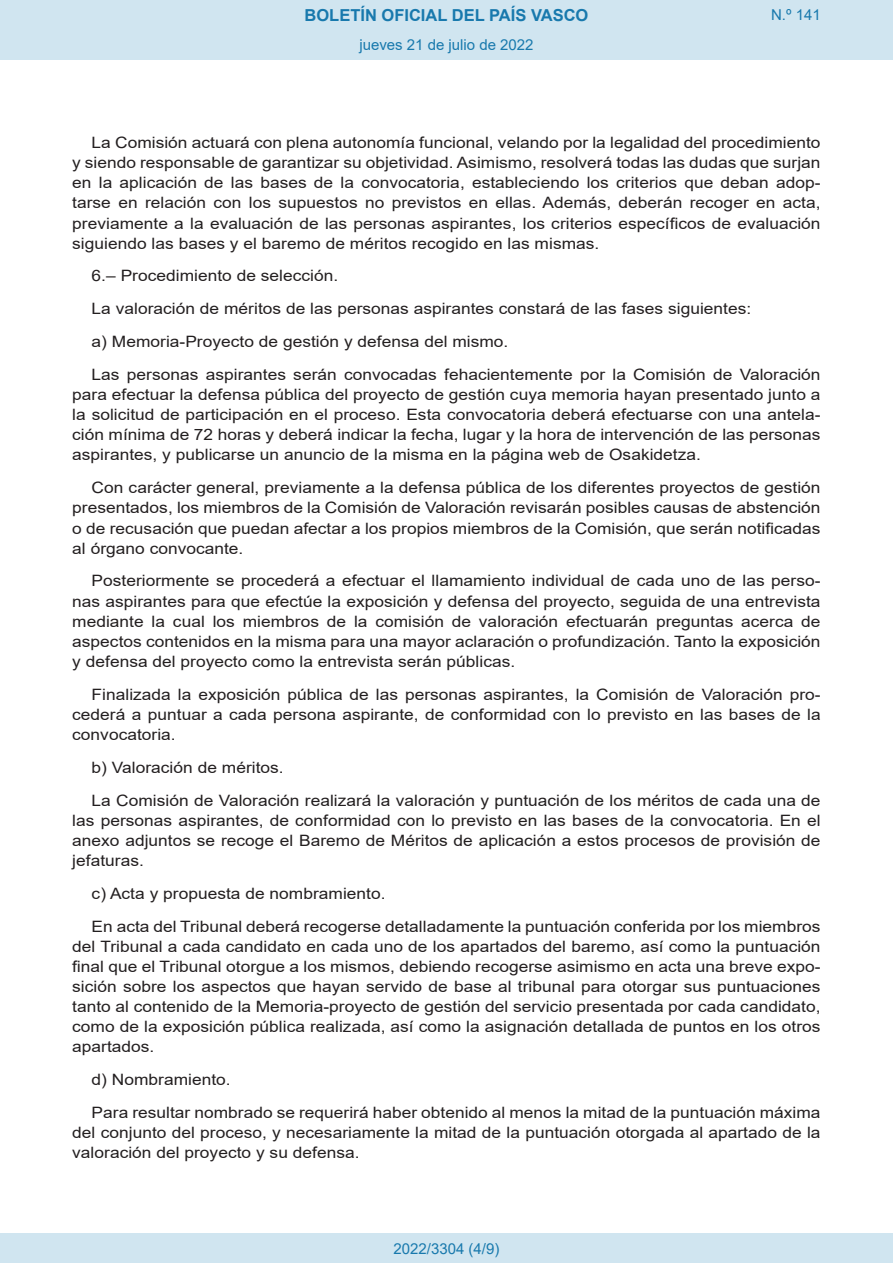
<style>
.page{position:relative;width:893px;height:1263px;background:#fff}
.page>*{position:absolute;margin:0;border:0;box-sizing:border-box;transform-origin:0 0}
.t1{font:700 16.5px "Arial";color:#1879ad}
.BOPVDetalle{font:15.6px/20.1px "Arial";color:#231f20;text-align:justify;scale:1.11 1}
.Paginacion_Centro{font:15px "Arial";color:#1879ad}
</style>
<div class="page">
<div style="left:0;top:0;width:893px;height:60px;background:#d0e5f0"></div>
<div style="left:0;top:1233px;width:893px;height:30px;background:#d0e5f0"></div>
<p class="t1" style="left:305px;top:3px;width:285px">BOLETÍN OFICIAL DEL PAÍS VASCO</p>
<p class="Paginacion_Centro" style="left:359px;top:35px;width:176px">jueves 21 de julio de 2022</p>
<p class="Paginacion_Centro" style="left:771px;top:5px;width:51px">N.º 141</p>
<p class="BOPVDetalle" style="left:72px;top:132px;width:676px;text-indent:19px">La Comisión actuará con plena autonomía funcional, velando por la legalidad del procedimiento y siendo responsable de garantizar su objetividad. Asimismo, resolverá todas las dudas que surjan en la aplicación de las bases de la convocatoria, estableciendo los criterios que deban adop&shy;tarse en relación con los supuestos no previstos en ellas. Además, deberán recoger en acta, previamente a la evaluación de las personas aspirantes, los criterios específicos de evaluación siguiendo las bases y el baremo de méritos recogido en las mismas.</p>
<p class="BOPVDetalle" style="left:92px;top:266px;width:224px">6.– Procedimiento de selección.</p>
<p class="BOPVDetalle" style="left:92px;top:299px;width:596px">La valoración de méritos de las personas aspirantes constará de las fases siguientes:</p>
<p class="BOPVDetalle" style="left:92px;top:332px;width:377px">a) Memoria-Proyecto de gestión y defensa del mismo.</p>
<p class="BOPVDetalle" style="left:72px;top:364px;width:676px;text-indent:19px">Las personas aspirantes serán convocadas fehacientemente por la Comisión de Valoración para efectuar la defensa pública del proyecto de gestión cuya memoria hayan presentado junto a la solicitud de participación en el proceso. Esta convocatoria deberá efectuarse con una antela&shy;ción mínima de 72 horas y deberá indicar la fecha, lugar y la hora de intervención de las personas aspirantes, y publicarse un anuncio de la misma en la página web de Osakidetza.</p>
<p class="BOPVDetalle" style="left:72px;top:478px;width:676px;text-indent:19px">Con carácter general, previamente a la defensa pública de los diferentes proyectos de gestión presentados, los miembros de la Comisión de Valoración revisarán posibles causas de abstención o de recusación que puedan afectar a los propios miembros de la Comisión, que serán notificadas al órgano convocante.</p>
<p class="BOPVDetalle" style="left:72px;top:571px;width:676px;text-indent:19px">Posteriormente se procederá a efectuar el llamamiento individual de cada uno de las perso&shy;nas aspirantes para que efectúe la exposición y defensa del proyecto, seguida de una entrevista mediante la cual los miembros de la comisión de valoración efectuarán preguntas acerca de aspectos contenidos en la misma para una mayor aclaración o profundización. Tanto la exposición y defensa del proyecto como la entrevista serán públicas.</p>
<p class="BOPVDetalle" style="left:72px;top:684px;width:676px;text-indent:19px">Finalizada la exposición pública de las personas aspirantes, la Comisión de Valoración pro&shy;cederá a puntuar a cada persona aspirante, de conformidad con lo previsto en las bases de la convocatoria.</p>
<p class="BOPVDetalle" style="left:92px;top:757px;width:175px">b) Valoración de méritos.</p>
<p class="BOPVDetalle" style="left:72px;top:790px;width:676px;text-indent:19px">La Comisión de Valoración realizará la valoración y puntuación de los méritos de cada una de las personas aspirantes, de conformidad con lo previsto en las bases de la convocatoria. En el anexo adjuntos se recoge el Baremo de Méritos de aplicación a estos procesos de provisión de jefaturas.</p>
<p class="BOPVDetalle" style="left:92px;top:883px;width:266px">c) Acta y propuesta de nombramiento.</p>
<p class="BOPVDetalle" style="left:72px;top:916px;width:676px;text-indent:19px">En acta del Tribunal deberá recogerse detalladamente la puntuación conferida por los miembros del Tribunal a cada candidato en cada uno de los apartados del baremo, así como la puntuación final que el Tribunal otorgue a los mismos, debiendo recogerse asimismo en acta una breve expo&shy;sición sobre los aspectos que hayan servido de base al tribunal para otorgar sus puntuaciones tanto al contenido de la Memoria-proyecto de gestión del servicio presentada por cada candidato, como de la exposición pública realizada, así como la asignación detallada de puntos en los otros apartados.</p>
<p class="BOPVDetalle" style="left:92px;top:1069px;width:127px">d) Nombramiento.</p>
<p class="BOPVDetalle" style="left:72px;top:1102px;width:676px;text-indent:19px">Para resultar nombrado se requerirá haber obtenido al menos la mitad de la puntuación máxima del conjunto del proceso, y necesariamente la mitad de la puntuación otorgada al apartado de la valoración del proyecto y su defensa.</p>
<p class="Paginacion_Centro" style="left:393px;top:1238px;width:107px">2022/3304 (4/9)</p>
</div>
